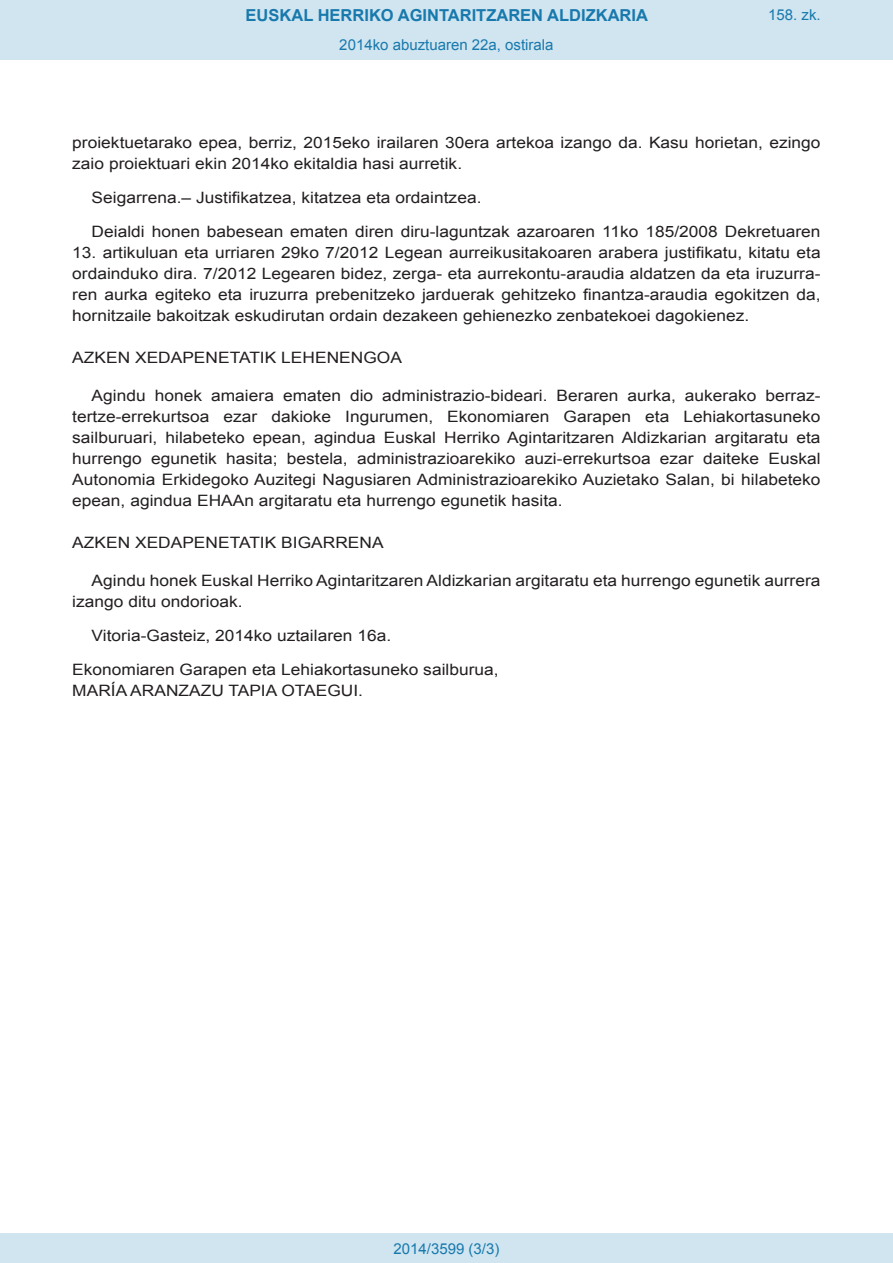
<style>
.page{position:relative;width:893px;height:1263px;background:#fff}
.page>*{position:absolute;margin:0;border:0;box-sizing:border-box;transform-origin:0 0}
.t1{font:700 16.5px "Arial";color:#1879ad}
.BOPVDetalle{font:15.6px/21px "Arial";color:#231f20;scale:1.11 1}
.BOPVDisposicion{font:15.6px "Arial";color:#231f20;scale:1.11 1}
.BOPVFirmaPuesto{font:15.6px "Arial";color:#231f20;scale:1.11 1}
.BOPVFirmaLugFec{font:15.6px "Arial";color:#231f20;scale:1.11 1}
.BOPVFirmaNombre{font:15.6px "Arial";color:#231f20;scale:1.11 1}
.Paginacion_Centro{font:15px "Arial";color:#1879ad}
</style>
<div class="page">
<div style="left:0;top:0;width:893px;height:60px;background:#d0e5f0"></div>
<div style="left:0;top:1233px;width:893px;height:30px;background:#d0e5f0"></div>
<p class="t1" style="left:246px;top:4px;width:404px">EUSKAL HERRIKO AGINTARITZAREN ALDIZKARIA</p>
<p class="Paginacion_Centro" style="left:339px;top:35px;width:216px">2014ko abuztuaren 22a, ostirala</p>
<p class="Paginacion_Centro" style="left:768px;top:5px;width:54px">158. zk.</p>
<p class="BOPVDetalle" style="left:72px;top:132px;width:676px">proiektuetarako epea, berriz, 2015eko irailaren 30era artekoa izango da. Kasu horietan, ezingo zaio proiektuari ekin 2014ko ekitaldia hasi aurretik.</p>
<p class="BOPVDetalle" style="left:92px;top:187px;width:353px">Seigarrena.– Justifikatzea, kitatzea eta ordaintzea.</p>
<p class="BOPVDetalle" style="left:92px;top:221px;width:658px">Deialdi honen babesean ematen diren diru-laguntzak azaroaren 11ko 185/2008 Dekretuaren</p>
<p class="BOPVDetalle" style="left:72px;top:242px;width:676px;text-align:justify">13. artikuluan eta urriaren 29ko 7/2012 Legean aurreikusitakoaren arabera justifikatu, kitatu eta ordainduko dira. 7/2012 Legearen bidez, zerga- eta aurrekontu-araudia aldatzen da eta iruzurra&shy;ren aurka egiteko eta iruzurra prebenitzeko jarduerak gehitzeko finantza-araudia egokitzen da, hornitzaile bakoitzak eskudirutan ordain dezakeen gehienezko zenbatekoei dagokienez.</p>
<p class="BOPVDisposicion" style="left:72px;top:347px;width:298px">AZKEN XEDAPENETATIK LEHENENGOA</p>
<p class="BOPVDetalle" style="left:72px;top:385px;width:676px;text-align:justify;text-indent:19px">Agindu honek amaiera ematen dio administrazio-bideari. Beraren aurka, aukerako berraz&shy;tertze-errekurtsoa ezar dakioke Ingurumen, Ekonomiaren Garapen eta Lehiakortasuneko sailburuari, hilabeteko epean, agindua Euskal Herriko Agintaritzaren Aldizkarian argitaratu eta hurrengo egunetik hasita; bestela, administrazioarekiko auzi-errekurtsoa ezar daiteke Euskal Autonomia Erkidegoko Auzitegi Nagusiaren Administrazioarekiko Auzietako Salan, bi hilabeteko epean, agindua EHAAn argitaratu eta hurrengo egunetik hasita.</p>
<p class="BOPVDisposicion" style="left:72px;top:532px;width:282px">AZKEN XEDAPENETATIK BIGARRENA</p>
<p class="BOPVDetalle" style="left:72px;top:570px;width:676px;text-indent:19px">Agindu honek Euskal Herriko Agintaritzaren Aldizkarian argitaratu eta hurrengo egunetik aurrera izango ditu ondorioak.</p>
<p class="BOPVFirmaLugFec" style="left:92px;top:625px;width:271px">Vitoria-Gasteiz, 2014ko uztailaren 16a.</p>
<p class="BOPVFirmaPuesto" style="left:72px;top:659px;width:386px">Ekonomiaren Garapen eta Lehiakortasuneko sailburua,</p>
<p class="BOPVFirmaNombre" style="left:72px;top:680px;width:263px">MARÍA ARANZAZU TAPIA OTAEGUI.</p>
<p class="Paginacion_Centro" style="left:393px;top:1238px;width:107px">2014/3599 (3/3)</p>
</div>
